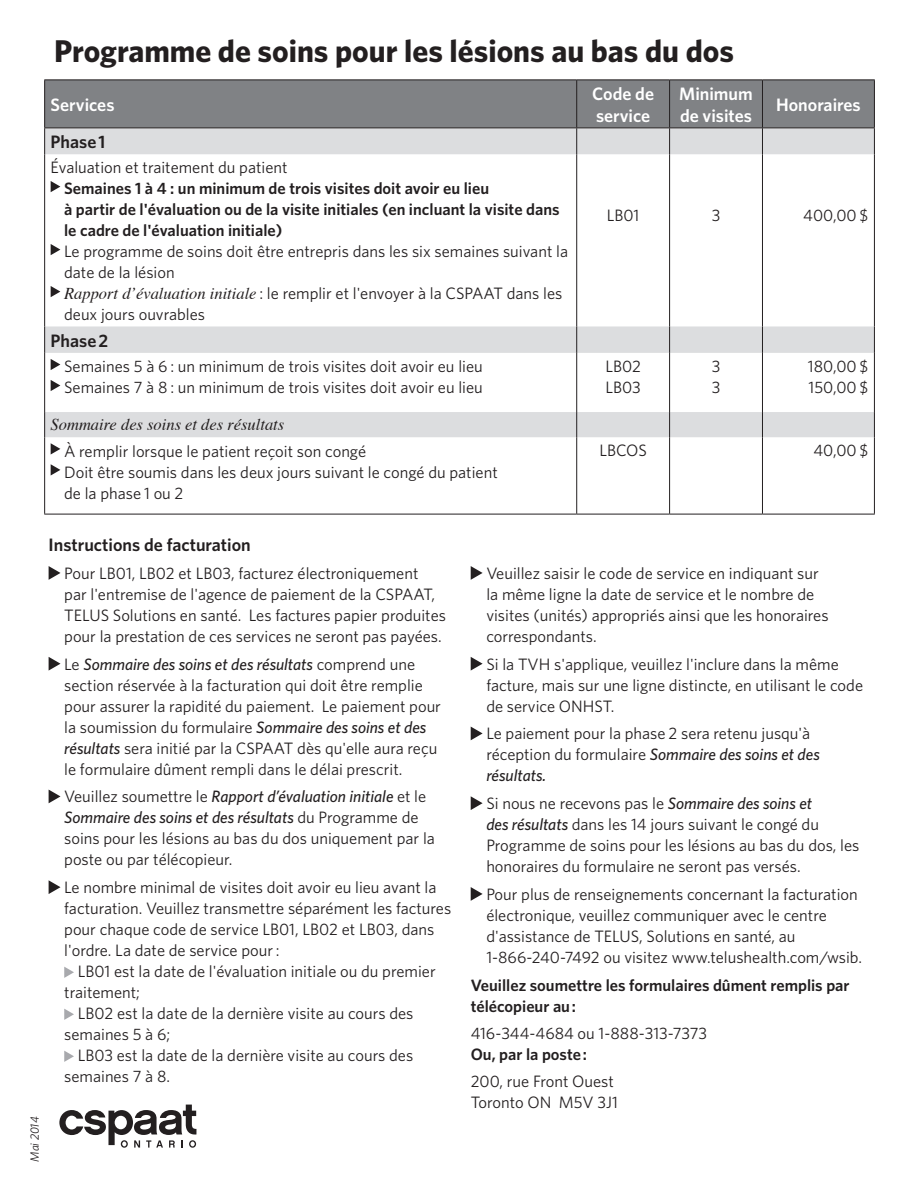
<style>
.page{position:relative;width:918px;height:1188px;background:#fff}
.page>*{position:absolute;margin:0;border:0;box-sizing:border-box;transform-origin:0 0}
.t1{font:700 31.5px "Whitney";color:#231f20}
.t2{font:600 18px/21.6px "Whitney";color:#fff}
.t3{font:600 18px "Whitney";color:#231f20}
.Paragraph_Style_1{font:16.5px/21px "Whitney";color:#231f20}
.t4{font:600 16.5px/21px "Whitney";color:#231f20}
.t5{font:italic 16.5px "Times";color:#231f20}
.t6{font:italic 12px "Whitney";color:#231f20}
.s1{font-family:"Times";font-style:italic}
.s2{font-weight:500;font-style:italic}
</style>
<div class="page">
<svg style="left:45px;top:154px;width:829px;height:283px"></svg>
<svg style="left:44px;top:80px;width:831px;height:74px;background:#9d9fa2"></svg>
<hr style="left:44px;top:154px;width:1px;height:172px;background:#231f20">
<hr style="left:576px;top:154px;width:1px;height:172px;background:#231f20">
<hr style="left:669px;top:154px;width:1px;height:172px;background:#231f20">
<hr style="left:762px;top:154px;width:1px;height:172px;background:#231f20">
<hr style="left:874px;top:154px;width:1px;height:172px;background:#231f20">
<svg style="left:44px;top:326px;width:1px;height:27px"></svg>
<svg style="left:576px;top:326px;width:1px;height:27px"></svg>
<svg style="left:669px;top:326px;width:1px;height:27px"></svg>
<svg style="left:762px;top:326px;width:1px;height:27px"></svg>
<svg style="left:874px;top:326px;width:1px;height:27px"></svg>
<hr style="left:44px;top:353px;width:1px;height:59px;background:#231f20">
<hr style="left:576px;top:353px;width:1px;height:59px;background:#231f20">
<hr style="left:669px;top:353px;width:1px;height:59px;background:#231f20">
<hr style="left:762px;top:353px;width:1px;height:59px;background:#231f20">
<hr style="left:874px;top:353px;width:1px;height:59px;background:#231f20">
<svg style="left:44px;top:412px;width:1px;height:25px"></svg>
<svg style="left:576px;top:412px;width:1px;height:25px"></svg>
<svg style="left:669px;top:412px;width:1px;height:25px"></svg>
<svg style="left:762px;top:412px;width:1px;height:25px"></svg>
<svg style="left:874px;top:412px;width:1px;height:25px"></svg>
<hr style="left:44px;top:437px;width:1px;height:77px;background:#231f20">
<hr style="left:576px;top:437px;width:1px;height:77px;background:#231f20">
<hr style="left:669px;top:437px;width:1px;height:77px;background:#231f20">
<hr style="left:762px;top:437px;width:1px;height:77px;background:#231f20">
<hr style="left:874px;top:437px;width:1px;height:77px;background:#231f20">
<hr style="left:44px;top:514px;width:533px;height:1px;background:#231f20">
<hr style="left:577px;top:514px;width:93px;height:1px;background:#231f20">
<hr style="left:670px;top:514px;width:92px;height:1px;background:#231f20">
<hr style="left:762px;top:514px;width:113px;height:1px;background:#231f20">
<hr style="left:576px;top:80px;width:1px;height:47px;background:#231f20">
<hr style="left:669px;top:80px;width:1px;height:47px;background:#231f20">
<hr style="left:762px;top:80px;width:1px;height:47px;background:#231f20">
<svg style="left:51px;top:181px;width:9px;height:11px"></svg>
<svg style="left:51px;top:244px;width:9px;height:11px"></svg>
<svg style="left:51px;top:286px;width:9px;height:11px"></svg>
<svg style="left:51px;top:359px;width:9px;height:11px"></svg>
<svg style="left:51px;top:380px;width:9px;height:11px"></svg>
<svg style="left:51px;top:443px;width:9px;height:12px"></svg>
<svg style="left:51px;top:464px;width:9px;height:12px"></svg>
<svg style="left:49px;top:566px;width:12px;height:14px"></svg>
<svg style="left:49px;top:657px;width:12px;height:14px"></svg>
<svg style="left:49px;top:790px;width:12px;height:13px"></svg>
<svg style="left:49px;top:880px;width:12px;height:14px"></svg>
<svg style="left:64px;top:967px;width:10px;height:11px"></svg>
<svg style="left:64px;top:1009px;width:10px;height:11px"></svg>
<svg style="left:64px;top:1051px;width:10px;height:11px"></svg>
<svg style="left:471px;top:566px;width:12px;height:14px"></svg>
<svg style="left:471px;top:657px;width:12px;height:14px"></svg>
<svg style="left:471px;top:727px;width:12px;height:13px"></svg>
<svg style="left:471px;top:796px;width:12px;height:14px"></svg>
<svg style="left:471px;top:887px;width:12px;height:14px"></svg>
<svg style="left:59px;top:1105px;width:137px;height:43px"></svg>
<p class="t1" style="left:54px;top:30px;width:682px">Programme de soins pour les lésions au bas du dos</p>
<p class="t2" style="left:51px;top:94px;width:65px">Services</p>
<p class="t2" style="left:592px;top:83px;width:63px">Code de service</p>
<p class="t2" style="left:679px;top:83px;width:75px">Minimum de visites</p>
<p class="t2" style="left:776px;top:94px;width:86px">Honoraires</p>
<p class="t3" style="left:51px;top:130px;width:56px">Phase 1</p>
<p class="Paragraph_Style_1" style="left:51px;top:157px;width:238px">Évaluation et traitement du patient</p>
<p class="t4" style="left:64px;top:178px;width:497px">Semaines 1 à 4 : un minimum de trois visites doit avoir eu lieu<br>à partir de l'évaluation ou de la visite initiales (en incluant la visite dans le cadre de l'évaluation initiale)</p>
<p class="Paragraph_Style_1" style="left:64px;top:241px;width:505px">Le programme de soins doit être entrepris dans les six semaines suivant la date de la lésion</p>
<p class="Paragraph_Style_1" style="left:64px;top:283px;width:500px"><span class="s1">Rapport d’évaluation initiale</span> : le remplir et l'envoyer à la CSPAAT dans les deux jours ouvrables</p>
<p class="Paragraph_Style_1" style="left:607px;top:205px;width:34px">LB01</p>
<p class="Paragraph_Style_1" style="left:712px;top:205px;width:10px">3</p>
<p class="Paragraph_Style_1" style="left:803px;top:205px;width:67px">400,00 $</p>
<p class="t3" style="left:51px;top:329px;width:59px">Phase 2</p>
<p class="Paragraph_Style_1" style="left:64px;top:356px;width:420px">Semaines 5 à 6 : un minimum de trois visites doit avoir eu lieu</p>
<p class="Paragraph_Style_1" style="left:64px;top:377px;width:420px">Semaines 7 à 8 : un minimum de trois visites doit avoir eu lieu</p>
<p class="t5" style="left:51px;top:411px;width:235px">Sommaire des soins et des résultats</p>
<p class="Paragraph_Style_1" style="left:64px;top:440px;width:304px">À remplir lorsque le patient reçoit son congé</p>
<p class="Paragraph_Style_1" style="left:64px;top:461px;width:435px">Doit être soumis dans les deux jours suivant le congé du patient de la phase 1 ou 2</p>
<p class="Paragraph_Style_1" style="left:605px;top:355px;width:37px">LB02</p>
<p class="Paragraph_Style_1" style="left:605px;top:376px;width:37px">LB03</p>
<p class="Paragraph_Style_1" style="left:712px;top:355px;width:10px">3</p>
<p class="Paragraph_Style_1" style="left:712px;top:376px;width:10px">3</p>
<p class="Paragraph_Style_1" style="left:808px;top:355px;width:62px">180,00 $</p>
<p class="Paragraph_Style_1" style="left:808px;top:376px;width:61px">150,00 $</p>
<p class="Paragraph_Style_1" style="left:599px;top:440px;width:49px">LBCOS</p>
<p class="Paragraph_Style_1" style="left:813px;top:440px;width:57px">40,00 $</p>
<p class="t3" style="left:49px;top:533px;width:204px">Instructions de facturation</p>
<p class="Paragraph_Style_1" style="left:64px;top:562px;width:383px">Pour LB01, LB02 et LB03, facturez électroniquement<br>par l'entremise de l'agence de paiement de la CSPAAT, TELUS Solutions en santé. Les factures papier produites pour la prestation de ces services ne seront pas payées.</p>
<p class="Paragraph_Style_1" style="left:64px;top:653px;width:378px">Le <span class="s2">Sommaire des soins et des résultats</span> comprend une section réservée à la facturation qui doit être remplie pour assurer la rapidité du paiement. Le paiement pour la soumission du formulaire <span class="s2">Sommaire des soins et des résultats</span> sera initié par la CSPAAT dès qu'elle aura reçu le formulaire dûment rempli dans le délai prescrit.</p>
<p class="Paragraph_Style_1" style="left:64px;top:786px;width:372px">Veuillez soumettre le <span class="s2">Rapport d’évaluation initiale</span> et le <span class="s2">Sommaire des soins et des résultats</span> du Programme de soins pour les lésions au bas du dos uniquement par la poste ou par télécopieur.</p>
<p class="Paragraph_Style_1" style="left:64px;top:877px;width:374px">Le nombre minimal de visites doit avoir eu lieu avant la</p>
<p class="Paragraph_Style_1" style="left:64px;top:898px;width:389px">facturation. Veuillez transmettre séparément les factures</p>
<p class="Paragraph_Style_1" style="left:64px;top:919px;width:372px">pour chaque code de service LB01, LB02 et LB03, dans</p>
<p class="Paragraph_Style_1" style="left:64px;top:940px;width:217px">l'ordre. La date de service pour :</p>
<p class="Paragraph_Style_1" style="left:78px;top:961px;width:359px">LB01 est la date de l'évaluation initiale ou du premier</p>
<p class="Paragraph_Style_1" style="left:64px;top:982px;width:77px">traitement;</p>
<p class="Paragraph_Style_1" style="left:78px;top:1003px;width:337px">LB02 est la date de la dernière visite au cours des</p>
<p class="Paragraph_Style_1" style="left:64px;top:1024px;width:107px">semaines 5 à 6;</p>
<p class="Paragraph_Style_1" style="left:78px;top:1045px;width:337px">LB03 est la date de la dernière visite au cours des</p>
<p class="Paragraph_Style_1" style="left:64px;top:1066px;width:107px">semaines 7 à 8.</p>
<p class="t6" style="left:27px;top:1162px;width:47px;rotate:-90deg">Mai 2014</p>
<p class="Paragraph_Style_1" style="left:486px;top:562px;width:344px">Veuillez saisir le code de service en indiquant sur la même ligne la date de service et le nombre de visites (unités) appropriés ainsi que les honoraires correspondants.</p>
<p class="Paragraph_Style_1" style="left:486px;top:653px;width:378px">Si la TVH s'applique, veuillez l'inclure dans la même facture, mais sur une ligne distincte, en utilisant le code de service ONHST.</p>
<p class="Paragraph_Style_1" style="left:486px;top:723px;width:335px">Le paiement pour la phase 2 sera retenu jusqu'à réception du formulaire <span class="s2">Sommaire des soins et des résultats.</span></p>
<p class="Paragraph_Style_1" style="left:486px;top:793px;width:375px">Si nous ne recevons pas le <span class="s2">Sommaire des soins et<br>des résultats</span> dans les 14 jours suivant le congé du Programme de soins pour les lésions au bas du dos, les honoraires du formulaire ne seront pas versés.</p>
<p class="Paragraph_Style_1" style="left:486px;top:883px;width:377px">Pour plus de renseignements concernant la facturation électronique, veuillez communiquer avec le centre d'assistance de TELUS, Solutions en santé, au 1-866-240-7492 ou visitez www.telushealth.com/wsib.</p>
<p class="t4" style="left:471px;top:974px;width:380px">Veuillez soumettre les formulaires dûment remplis par télécopieur au :</p>
<p class="Paragraph_Style_1" style="left:471px;top:1022px;width:238px">416-344-4684 ou 1-888-313-7373</p>
<p class="t4" style="left:471px;top:1043px;width:118px">Ou, par la poste :</p>
<p class="Paragraph_Style_1" style="left:471px;top:1070px;width:145px">200, rue Front Ouest</p>
<p class="Paragraph_Style_1" style="left:471px;top:1091px;width:149px">Toronto ON M5V 3J1</p>
</div>
